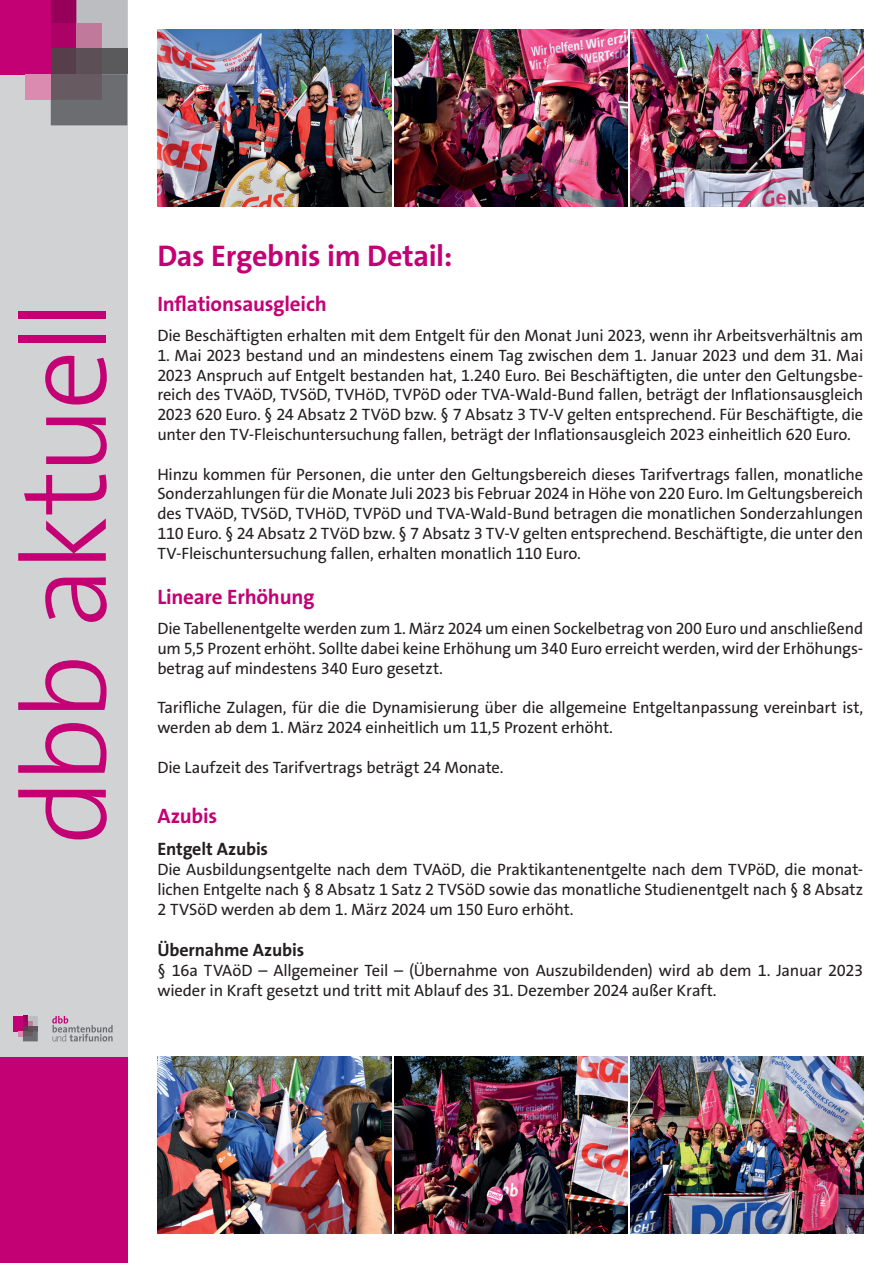
<style>
.page{position:relative;width:893px;height:1263px;background:#fff}
.page>*{position:absolute;margin:0;border:0;box-sizing:border-box;transform-origin:0 0}
.t1{font:300 120px "The Sans Os F";letter-spacing:-.045em;color:#c30175}
.t2{font:700 30px "The Sans Os F";letter-spacing:-.015em;color:#c30175}
.t3{font:700 21px "The Sans Os F";letter-spacing:-.01em;color:#c30175}
.t4{font:700 18px "The Sans Os F";letter-spacing:-.01em;color:#231f20}
.t5{font:16.5px/19.8px "The Sans Os F";letter-spacing:-.01em;color:#231f20;text-align:justify}
</style>
<div class="page">
<div style="left:0;top:0;width:127px;height:1263px;background:#d1d2d4"></div>
<div style="left:0;top:0;width:51px;height:74px;background:#c30175"></div>
<div style="left:51px;top:0;width:25px;height:23px;background:#970059"></div>
<div style="left:51px;top:23px;width:25px;height:26px;background:#ac0167"></div>
<div style="left:51px;top:49px;width:25px;height:25px;background:#573e4b"></div>
<svg style="left:76px;top:0;width:51px;height:49px;background:#baa8b3"></svg>
<div style="left:76px;top:49px;width:26px;height:25px;background:#5c5056"></div>
<div style="left:102px;top:49px;width:25px;height:25px;background:#5a5a5d"></div>
<svg style="left:51px;top:74px;width:76px;height:51px;background:#6a666b"></svg>
<div style="left:25px;top:74px;width:26px;height:26px;background:#dc8bb0"></div>
<div style="left:0;top:1057px;width:127px;height:206px;background:#c30175"></div>
<svg style="left:52px;top:1016px;width:61px;height:25px"></svg>
<div style="left:13px;top:1016px;width:10px;height:15px;background:#c30175"></div>
<svg style="left:18px;top:1016px;width:20px;height:25px"></svg>
<img style="left:395px;top:30px;width:233px;height:176px">
<img style="left:395px;top:1057px;width:233px;height:176px">
<img style="left:157px;top:30px;width:235px;height:176px">
<img style="left:157px;top:1057px;width:235px;height:176px">
<img style="left:631px;top:30px;width:232px;height:176px">
<img style="left:631px;top:1057px;width:232px;height:176px">
<h1 class="t1" style="left:-12px;top:845px;width:547px;rotate:-90deg">dbb aktuell</h1>
<h2 class="t2" style="left:157px;top:236px;width:296px">Das Ergebnis im Detail:</h2>
<p class="t3" style="left:157px;top:290px;width:171px">Inflationsausgleich</p>
<p class="t5" style="left:157px;top:326px;width:707px">Die Beschäftigten erhalten mit dem Entgelt für den Monat Juni 2023, wenn ihr Arbeitsverhältnis am</p>
<p class="t5" style="left:157px;top:345px;width:707px">1. Mai 2023 bestand und an mindestens einem Tag zwischen dem 1. Januar 2023 und dem 31. Mai 2023 Anspruch auf Entgelt bestanden hat, 1.240 Euro. Bei Beschäftigten, die unter den Geltungsbe&shy;reich des TVAöD, TVSöD, TVHöD, TVPöD oder TVA-Wald-Bund fallen, beträgt der Inflationsausgleich 2023 620 Euro. § 24 Absatz 2 TVöD bzw. § 7 Absatz 3 TV-V gelten entsprechend. Für Beschäftigte, die unter den TV-Fleischuntersuchung fallen, beträgt der Inflationsausgleich 2023 einheitlich 620 Euro.</p>
<p class="t5" style="left:157px;top:464px;width:707px">Hinzu kommen für Personen, die unter den Geltungsbereich dieses Tarifvertrags fallen, monatliche Sonderzahlungen für die Monate Juli 2023 bis Februar 2024 in Höhe von 220 Euro. Im Geltungsbereich des TVAöD, TVSöD, TVHöD, TVPöD und TVA-Wald-Bund betragen die monatlichen Sonderzahlungen 110 Euro. § 24 Absatz 2 TVöD bzw. § 7 Absatz 3 TV-V gelten entsprechend. Beschäftigte, die unter den TV-Fleischuntersuchung fallen, erhalten monatlich 110 Euro.</p>
<p class="t3" style="left:157px;top:583px;width:159px">Lineare Erhöhung</p>
<p class="t5" style="left:157px;top:619px;width:707px">Die Tabellenentgelte werden zum 1. März 2024 um einen Sockelbetrag von 200 Euro und anschließend um 5,5 Prozent erhöht. Sollte dabei keine Erhöhung um 340 Euro erreicht werden, wird der Erhöhungs&shy;betrag auf mindestens 340 Euro gesetzt.</p>
<p class="t5" style="left:157px;top:698px;width:707px">Tarifliche Zulagen, für die die Dynamisierung über die allgemeine Entgeltanpassung vereinbart ist, werden ab dem 1. März 2024 einheitlich um 11,5 Prozent erhöht.</p>
<p class="t5" style="left:157px;top:757px;width:348px">Die Laufzeit des Tarifvertrags beträgt 24 Monate.</p>
<p class="t3" style="left:157px;top:803px;width:61px">Azubis</p>
<p class="t4" style="left:157px;top:838px;width:112px">Entgelt Azubis</p>
<p class="t5" style="left:157px;top:860px;width:707px">Die Ausbildungsentgelte nach dem TVAöD, die Praktikantenentgelte nach dem TVPöD, die monat&shy;lichen Entgelte nach § 8 Absatz 1 Satz 2 TVSöD sowie das monatliche Studienentgelt nach § 8 Absatz 2 TVSöD werden ab dem 1. März 2024 um 150 Euro erhöht.</p>
<p class="t4" style="left:157px;top:939px;width:148px">Übernahme Azubis</p>
<p class="t5" style="left:157px;top:961px;width:707px">§ 16a TVAöD – Allgemeiner Teil – (Übernahme von Auszubildenden) wird ab dem 1. Januar 2023 wieder in Kraft gesetzt und tritt mit Ablauf des 31. Dezember 2024 außer Kraft.</p>
</div>
